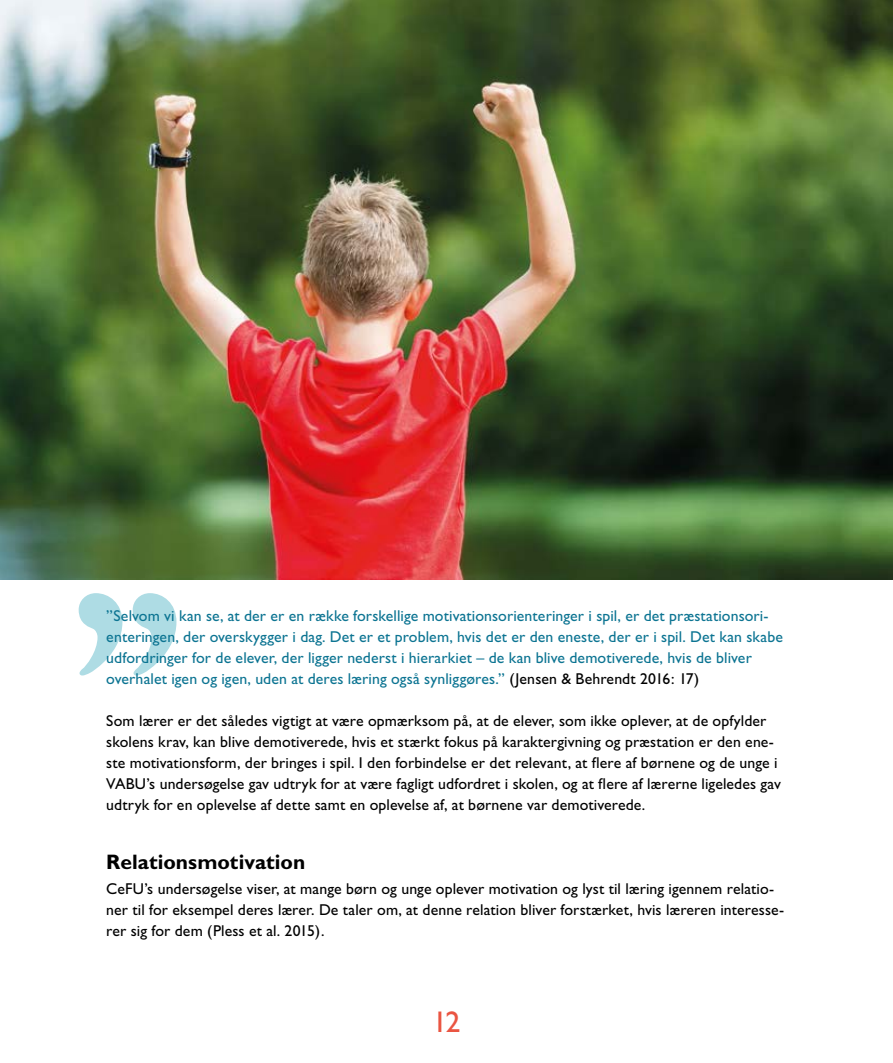
<style>
.page{position:relative;width:893px;height:1063px;background:#fff}
.page>*{position:absolute;margin:0;border:0;box-sizing:border-box;transform-origin:0 0}
.t1{font:30px "Gill Sans";color:#ea5542}
.t2{font:700 21px "Gill Sans";color:#000}
.t3{font:15.75px/21px "Gill Sans";letter-spacing:.005em;color:#000}
.t4{font:15.75px/21px "Gill Sans";letter-spacing:.005em;color:#0c7492}
.s1{color:#000}
</style>
<div class="page">
<svg style="left:79px;top:593px;width:97px;height:83px"></svg>
<img style="left:0;top:0;width:893px;height:579px">
<p class="t4" style="left:106px;top:605px;width:678px">”Selvom vi kan se, at der er en række forskellige motivationsorienteringer i spil, er det præstationsori&shy;enteringen, der overskygger i dag. Det er et problem, hvis det er den eneste, der er i spil. Det kan skabe udfordringer for de elever, der ligger nederst i hierarkiet – de kan blive demotiverede, hvis de bliver overhalet igen og igen, uden at deres læring også synliggøres.” <span class="s1">(Jensen &amp; Behrendt 2016: 17)</span></p>
<p class="t3" style="left:106px;top:710px;width:676px">Som lærer er det således vigtigt at være opmærksom på, at de elever, som ikke oplever, at de opfylder skolens krav, kan blive demotiverede, hvis et stærkt fokus på karaktergivning og præstation er den ene&shy;ste motivationsform, der bringes i spil. I den forbindelse er det relevant, at flere af børnene og de unge i VABU’s undersøgelse gav udtryk for at være fagligt udfordret i skolen, og at flere af lærerne ligeledes gav udtryk for en oplevelse af dette samt en oplevelse af, at børnene var demotiverede.</p>
<h2 class="t2" style="left:106px;top:849px;width:201px">Relationsmotivation</h2>
<p class="t3" style="left:106px;top:878px;width:679px">CeFU’s undersøgelse viser, at mange børn og unge oplever motivation og lyst til læring igennem relatio&shy;ner til for eksempel deres lærer. De taler om, at denne relation bliver forstærket, hvis læreren interesse&shy;rer sig for dem (Pless et al. 2015).</p>
<h1 class="t1" style="left:432px;top:1005px;width:29px">12</h1>
</div>
